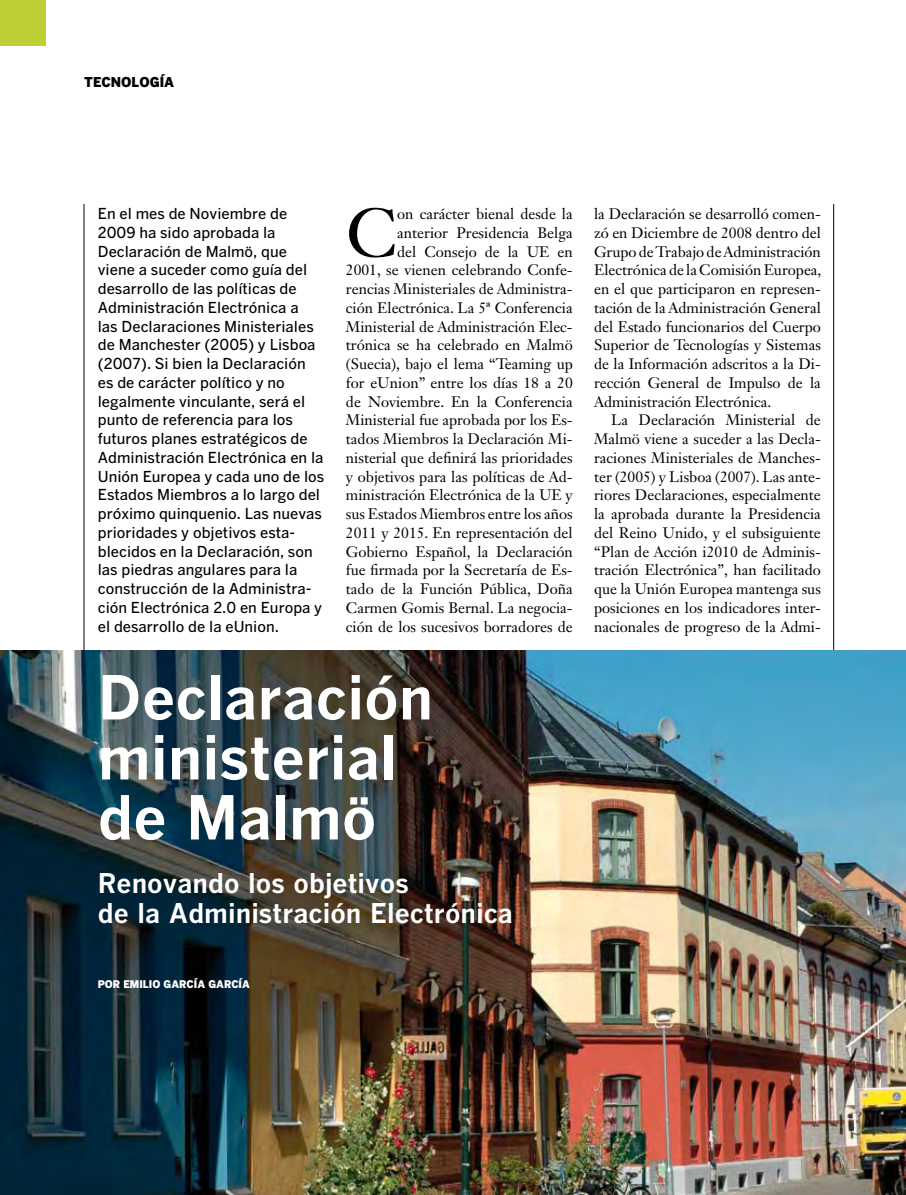
<style>
.page{position:relative;width:906px;height:1195px;background:#fff}
.page>*{position:absolute;margin:0;border:0;box-sizing:border-box;transform-origin:0 0}
.t1{font:67.65px "Janson Text LT Std";color:#000}
.t2{font:700 60px/60px "Benton Gothic";color:#fff}
.t3{font:700 27px/30px "Benton Gothic";color:#fff}
.t4{font:15px/18.8px "Janson Text LT Std";color:#000;text-align:justify}
.t5{font:500 15px/18.8px "Benton Gothic";color:#000}
.t6{font:900 13.5px "Benton Gothic";color:#000}
.t7{font:900 10.5px "Benton Gothic";color:#fff}
</style>
<div class="page">
<hr style="left:84px;top:204px;width:1px;height:896px;background:#000">
<hr style="left:833px;top:204px;width:1px;height:896px;background:#000">
<div style="left:0;top:0;width:46px;height:46px;background:#bdcf34"></div>
<img style="left:0;top:650px;width:906px;height:545px">
<p class="t6" style="left:84px;top:74px;width:75px">TECNOLOGÍA</p>
<p class="t4" style="left:346px;top:204px;width:228px;text-align:right">on carácter bienal desde la anterior Presidencia Belga<br>del Consejo de la UE en<br>2001, se vienen celebrando Confe&shy;rencias Ministeriales de Administra&shy;ción Electrónica. La 5ª Conferencia Ministerial de Administración Elec&shy;trónica se ha celebrado en Malmö (Suecia), bajo el lema “Teaming up for eUnion” entre los días 18 a 20 de Noviembre. En la Conferencia Ministerial fue aprobada por los Es&shy;tados Miembros la Declaración Mi&shy;nisterial que definirá las prioridades y objetivos para las políticas de Ad&shy;ministración Electrónica de la UE y sus Estados Miembros entre los años 2011 y 2015. En representación del Gobierno Español, la Declaración fue firmada por la Secretaría de Es&shy;tado de la Función Pública, Doña Carmen Gomis Bernal. La negocia&shy;ción de los sucesivos borradores de</p>
<p class="t4" style="left:594px;top:204px;width:229px">la Declaración se desarrolló comen&shy;zó en Diciembre de 2008 dentro del Grupo de Trabajo de Administración Electrónica de la Comisión Europea, en el que participaron en represen&shy;tación de la Administración General del Estado funcionarios del Cuerpo Superior de Tecnologías y Sistemas de la Información adscritos a la Di&shy;rección General de Impulso de la Administración Electrónica.</p>
<p class="t5" style="left:98px;top:204px;width:228px">En el mes de Noviembre de<br>2009 ha sido aprobada la<br>Declaración de Malmö, que viene a suceder como guía del desarrollo de las políticas de<br>Administración Electrónica a<br>las Declaraciones Ministeriales de Manchester (2005) y Lisboa (2007). Si bien la Declaración es de carácter político y no legalmente vinculante, será el punto de referencia para los futuros planes estratégicos de<br>Administración Electrónica en la<br>Unión Europea y cada uno de los<br>Estados Miembros a lo largo del próximo quinquenio. Las nuevas prioridades y objetivos esta&shy;blecidos en la Declaración, son las piedras angulares para la construcción de la Administra&shy;ción Electrónica 2.0 en Europa y el desarrollo de la eUnion.</p>
<h1 class="t1" style="left:346px;top:190px;width:53px">C</h1>
<p class="t4" style="left:594px;top:411px;width:228px;text-indent:17px">La Declaración Ministerial de Malmö viene a suceder a las Decla&shy;raciones Ministeriales de Manches&shy;ter (2005) y Lisboa (2007). Las ante&shy;riores Declaraciones, especialmente la aprobada durante la Presidencia del Reino Unido, y el subsiguiente “Plan de Acción i2010 de Adminis&shy;tración Electrónica”, han facilitado que la Unión Europea mantenga sus posiciones en los indicadores inter&shy;nacionales de progreso de la Admi-</p>
<h2 class="t2" style="left:98px;top:666px;width:337px">Declaración ministerial de Malmö</h2>
<h3 class="t3" style="left:98px;top:868px;width:417px">Renovando los objetivos<br>de la Administración Electrónica</h3>
<p class="t7" style="left:98px;top:977px;width:154px">POR EMILIO GARCÍA GARCÍA</p>
</div>
